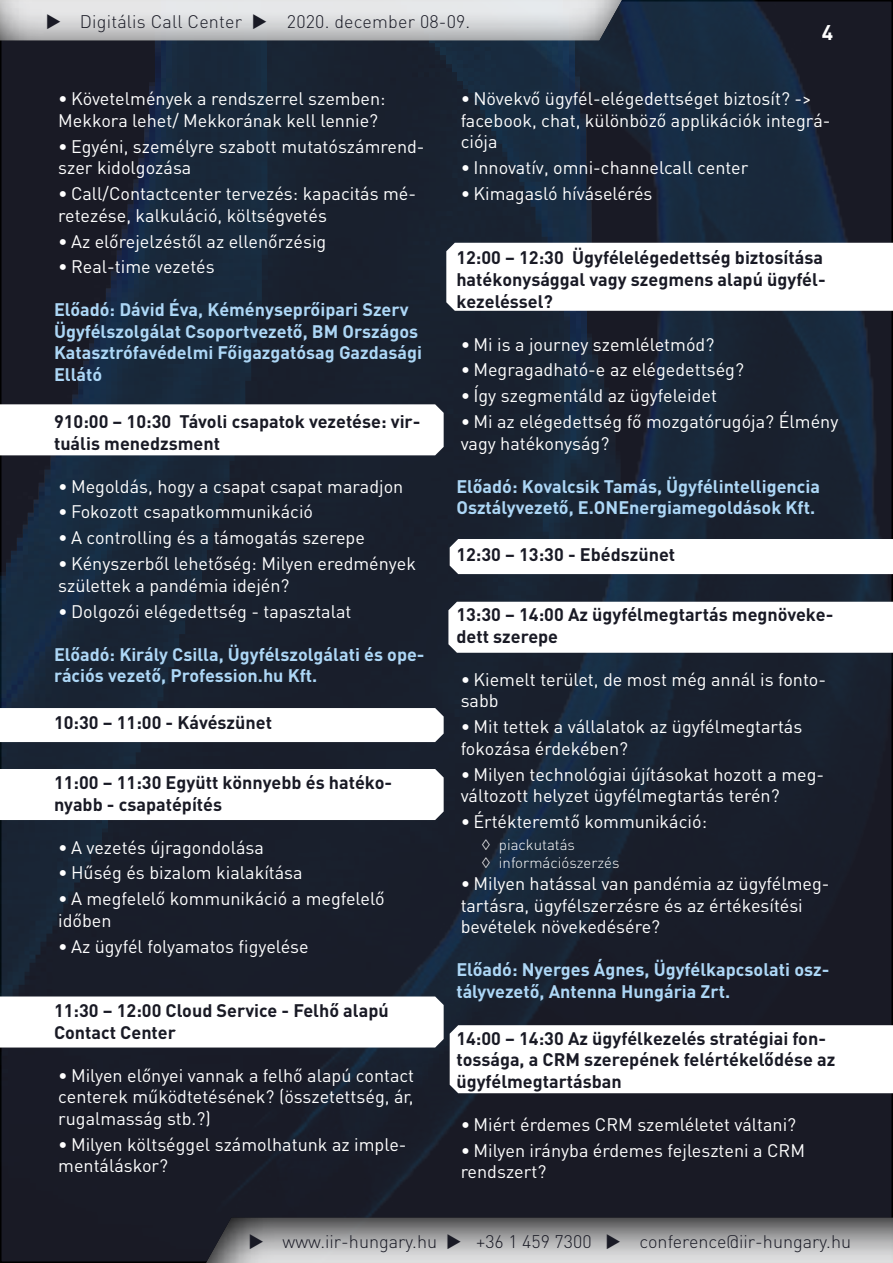
<style>
.page{position:relative;width:893px;height:1263px;background:#fff}
.page>*{position:absolute;margin:0;border:0;box-sizing:border-box;transform-origin:0 0}
.t1{font:700 21px "DIN Pro";color:#fff}
.t2{font:18px/21.6px "DIN Pro";color:#fff}
.t3{font:700 18px/21.6px "DIN Pro";color:#191a25}
.t4{font:700 18px/21.6px "DIN Pro";color:#add7f6}
.t5{font:300 18px "DIN Pro";color:#191a25}
.t6{font:300 15px/18px "DIN Pro";color:#fff}
</style>
<div class="page">
<img style="left:0;top:41px;width:893px;height:1166px">
<svg style="left:0;top:0;width:893px;height:41px;background:#94999f"></svg>
<svg style="left:0;top:1207px;width:893px;height:56px;background:#6c6d72"></svg>
<svg style="left:450px;top:1025px;width:443px;height:68px"></svg>
<svg style="left:448px;top:602px;width:445px;height:51px"></svg>
<svg style="left:450px;top:539px;width:443px;height:35px"></svg>
<svg style="left:446px;top:243px;width:447px;height:68px"></svg>
<svg style="left:0;top:996px;width:444px;height:51px"></svg>
<svg style="left:0;top:769px;width:444px;height:51px"></svg>
<svg style="left:0;top:708px;width:444px;height:34px"></svg>
<svg style="left:0;top:404px;width:444px;height:51px"></svg>
<p class="t5" style="left:46px;top:9px;width:426px">◆ Digitális Call Center ◆ 2020. december 08-09.</p>
<p class="t1" style="left:822px;top:18px;width:13px">4</p>
<p class="t2" style="left:58px;top:87px;width:329px">• Követelmények a rendszerrel szemben:<br>Mekkora lehet/ Mekkorának kell lennie?</p>
<p class="t2" style="left:58px;top:135px;width:368px">• Egyéni, személyre szabott mutatószámrend&shy;szer kidolgozása</p>
<p class="t2" style="left:58px;top:182px;width:359px">• Call/Contactcenter tervezés: kapacitás mé&shy;retezése, kalkuláció, költségvetés</p>
<p class="t2" style="left:58px;top:229px;width:270px">• Az előrejelzéstől az ellenőrzésig</p>
<p class="t2" style="left:58px;top:255px;width:158px">• Real-time vezetés</p>
<p class="t4" style="left:54px;top:298px;width:369px">Előadó: Dávid Éva, Kéményseprőipari Szerv Ügyfélszolgálat Csoportvezető, BM Országos Katasztrófavédelmi Főigazgatósag Gazdasági Ellátó</p>
<p class="t3" style="left:54px;top:410px;width:368px">910:00 – 10:30 Távoli csapatok vezetése: vir&shy;tuális menedzsment</p>
<p class="t2" style="left:58px;top:475px;width:347px">• Megoldás, hogy a csapat csapat maradjon</p>
<p class="t2" style="left:58px;top:500px;width:256px">• Fokozott csapatkommunikáció</p>
<p class="t2" style="left:58px;top:526px;width:308px">• A controlling és a támogatás szerepe</p>
<p class="t2" style="left:58px;top:552px;width:359px">• Kényszerből lehetőség: Milyen eredmények születtek a pandémia idején?</p>
<p class="t2" style="left:58px;top:600px;width:295px">• Dolgozói elégedettség - tapasztalat</p>
<p class="t4" style="left:54px;top:642px;width:372px">Előadó: Király Csilla, Ügyfélszolgálati és ope&shy;rációs vezető, Profession.hu Kft.</p>
<p class="t3" style="left:54px;top:711px;width:220px">10:30 – 11:00 - Kávészünet</p>
<p class="t3" style="left:54px;top:771px;width:340px">11:00 – 11:30 Együtt könnyebb és hatéko&shy;nyabb - csapatépítés</p>
<p class="t2" style="left:58px;top:835px;width:207px">• A vezetés újragondolása</p>
<p class="t2" style="left:58px;top:861px;width:246px">• Hűség és bizalom kialakítása</p>
<p class="t2" style="left:58px;top:887px;width:328px">• A megfelelő kommunikáció a megfelelő időben</p>
<p class="t2" style="left:58px;top:935px;width:252px">• Az ügyfél folyamatos figyelése</p>
<p class="t3" style="left:54px;top:999px;width:336px">11:30 – 12:00 Cloud Service - Felhő alapú<br>Contact Center</p>
<p class="t2" style="left:58px;top:1063px;width:358px;text-align:justify">• Milyen előnyei vannak a felhő alapú contact centerek működtetésének? (összetettség, ár, rugalmasság stb.?)</p>
<p class="t2" style="left:58px;top:1133px;width:350px">• Milyen költséggel számolhatunk az imple&shy;mentáláskor?</p>
<p class="t2" style="left:461px;top:87px;width:371px">• Növekvő ügyfél-elégedettséget biztosít? -&gt; facebook, chat, különböző applikációk integrá&shy;ciója</p>
<p class="t2" style="left:461px;top:156px;width:289px">• Innovatív, omni-channelcall center</p>
<p class="t2" style="left:461px;top:182px;width:193px">• Kimagasló híváselérés</p>
<p class="t3" style="left:456px;top:246px;width:371px">12:00 – 12:30 Ügyfélelégedettség biztosítása hatékonysággal vagy szegmens alapú ügyfél&shy;kezeléssel?</p>
<p class="t2" style="left:461px;top:332px;width:255px">• Mi is a journey szemléletmód?</p>
<p class="t2" style="left:461px;top:358px;width:285px">• Megragadható-e az elégedettség?</p>
<p class="t2" style="left:461px;top:384px;width:258px">• Így szegmentáld az ügyfeleidet</p>
<p class="t2" style="left:461px;top:410px;width:379px">• Mi az elégedettség fő mozgatórugója? Élmény vagy hatékonyság?</p>
<p class="t4" style="left:456px;top:474px;width:365px">Előadó: Kovalcsik Tamás, Ügyfélintelligencia<br>Osztályvezető, E.ONEnergiamegoldások Kft.</p>
<p class="t3" style="left:456px;top:543px;width:220px">12:30 – 13:30 - Ebédszünet</p>
<p class="t3" style="left:456px;top:603px;width:379px">13:30 – 14:00 Az ügyfélmegtartás megnöveke&shy;dett szerepe</p>
<p class="t2" style="left:461px;top:668px;width:367px">• Kiemelt terület, de most még annál is fonto&shy;sabb</p>
<p class="t2" style="left:461px;top:715px;width:343px">• Mit tettek a vállalatok az ügyfélmegtartás fokozása érdekében?</p>
<p class="t2" style="left:461px;top:762px;width:365px">• Milyen technológiai újításokat hozott a meg&shy;változott helyzet ügyfélmegtartás terén?</p>
<p class="t2" style="left:461px;top:810px;width:248px">• Értékteremtő kommunikáció:</p>
<p class="t6" style="left:481px;top:835px;width:140px">◊ piackutatás<br>◊ információszerzés</p>
<p class="t2" style="left:461px;top:872px;width:370px">• Milyen hatással van pandémia az ügyfélmeg&shy;tartásra, ügyfélszerzésre és az értékesítési bevételek növekedésére?</p>
<p class="t4" style="left:456px;top:958px;width:374px">Előadó: Nyerges Ágnes, Ügyfélkapcsolati osz&shy;tályvezető, Antenna Hungária Zrt.</p>
<p class="t3" style="left:456px;top:1027px;width:380px">14:00 – 14:30 Az ügyfélkezelés stratégiai fon&shy;tossága, a CRM szerepének felértékelődése az ügyfélmegtartásban</p>
<p class="t2" style="left:461px;top:1113px;width:337px">• Miért érdemes CRM szemléletet váltani?</p>
<p class="t2" style="left:461px;top:1138px;width:346px">• Milyen irányba érdemes fejleszteni a CRM rendszert?</p>
<p class="t5" style="left:248px;top:1229px;width:604px">◆ www.iir-hungary.hu ◆ +36 1 459 7300 ◆ conference@iir-hungary.hu</p>
</div>
